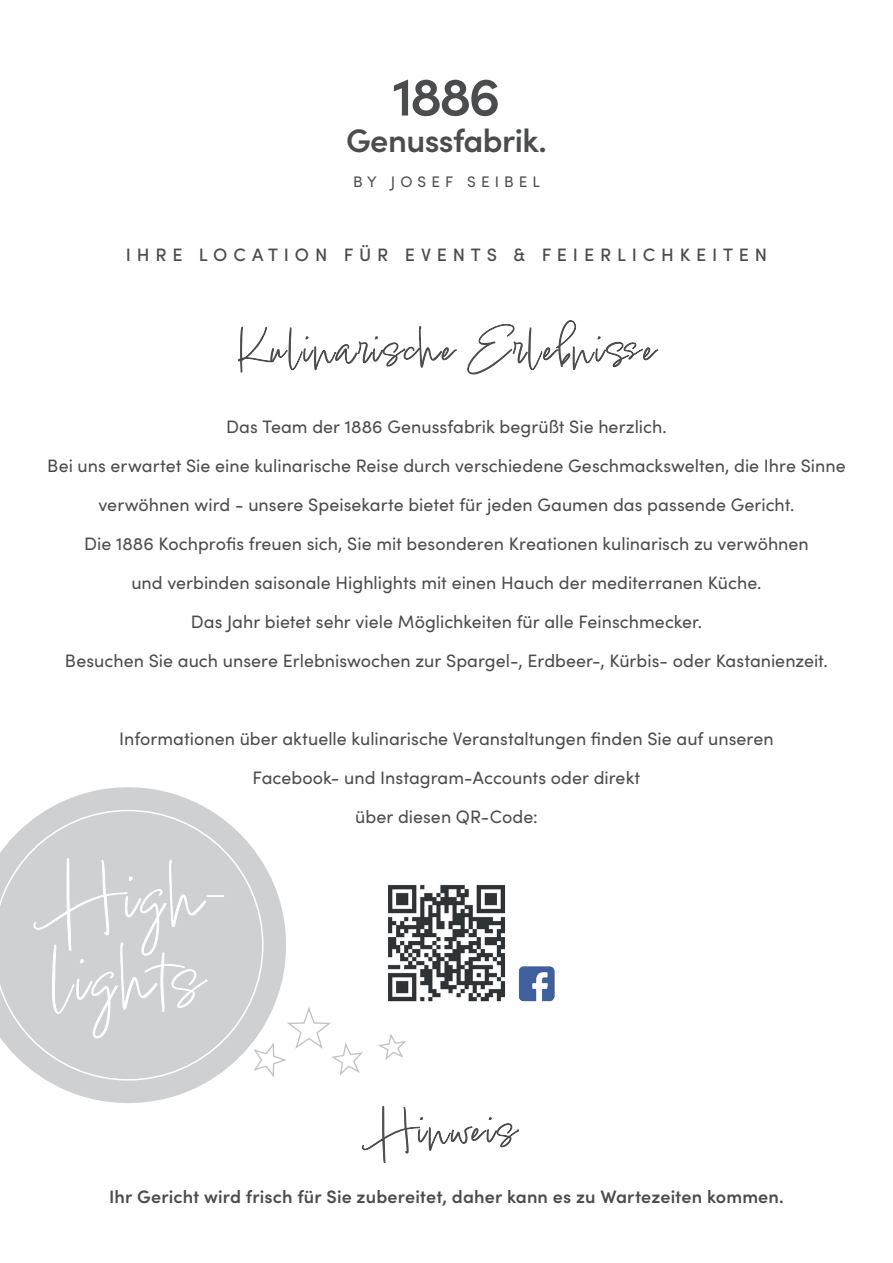
<style>
.page{position:relative;width:893px;height:1263px;background:#fff}
.page>*{position:absolute;margin:0;border:0;box-sizing:border-box;transform-origin:0 0}
.t1{font:600 54px "Sofia Pro";color:#4b4c4d}
.t2{font:600 32.55px "Sofia Pro";letter-spacing:-.02em;color:#4b4c4d}
.t3{font:18px/39px "Sofia Pro";color:#4b4c4d;text-align:center}
.t4{font:600 18px "Sofia Pro";letter-spacing:.01em;color:#4b4c4d}
.t5{font:500 18px "Sofia Pro";letter-spacing:.325em;color:#4b4c4d}
.t6{font:15.3px "Sofia Pro";letter-spacing:.33em;color:#4b4c4d}
</style>
<div class="page">
<svg style="left:362px;top:1106px;width:157px;height:57px"></svg>
<svg style="left:238px;top:320px;width:420px;height:55px"></svg>
<img style="left:388px;top:884px;width:118px;height:118px">
<img style="left:519px;top:966px;width:35px;height:36px">
<svg style="left:46px;top:787px;width:240px;height:316px"></svg>
<svg style="left:0;top:810px;width:264px;height:270px;background:#d5d6d7"></svg>
<svg style="left:34px;top:858px;width:190px;height:181px;background:#d3d4d6"></svg>
<svg style="left:252px;top:1007px;width:111px;height:72px"></svg>
<svg style="left:378px;top:1034px;width:28px;height:26px"></svg>
<h1 class="t1" style="left:392px;top:56px;width:110px">1886</h1>
<h2 class="t2" style="left:346px;top:116px;width:202px">Genussfabrik.</h2>
<p class="t6" style="left:353px;top:170px;width:188px">BY JOSEF SEIBEL</p>
<p class="t5" style="left:126px;top:242px;width:643px">IHRE LOCATION FÜR EVENTS &amp; FEIERLICHKEITEN</p>
<p class="t3" style="left:47px;top:406px;width:800px">Das Team der 1886 Genussfabrik begrüßt Sie herzlich.<br>Bei uns erwartet Sie eine kulinarische Reise durch verschiedene Geschmackswelten, die Ihre Sinne verwöhnen wird - unsere Speisekarte bietet für jeden Gaumen das passende Gericht.<br>Die 1886 Kochprofis freuen sich, Sie mit besonderen Kreationen kulinarisch zu verwöhnen<br>und verbinden saisonale Highlights mit einen Hauch der mediterranen Küche.<br>Das Jahr bietet sehr viele Möglichkeiten für alle Feinschmecker.<br>Besuchen Sie auch unsere Erlebniswochen zur Spargel-, Erdbeer-, Kürbis- oder Kastanienzeit.</p>
<p class="t3" style="left:119px;top:718px;width:656px">Informationen über aktuelle kulinarische Veranstaltungen finden Sie auf unseren<br>Facebook- und Instagram-Accounts oder direkt<br>über diesen QR-Code:</p>
<p class="t4" style="left:109px;top:1183px;width:676px">Ihr Gericht wird frisch für Sie zubereitet, daher kann es zu Wartezeiten kommen.</p>
</div>
